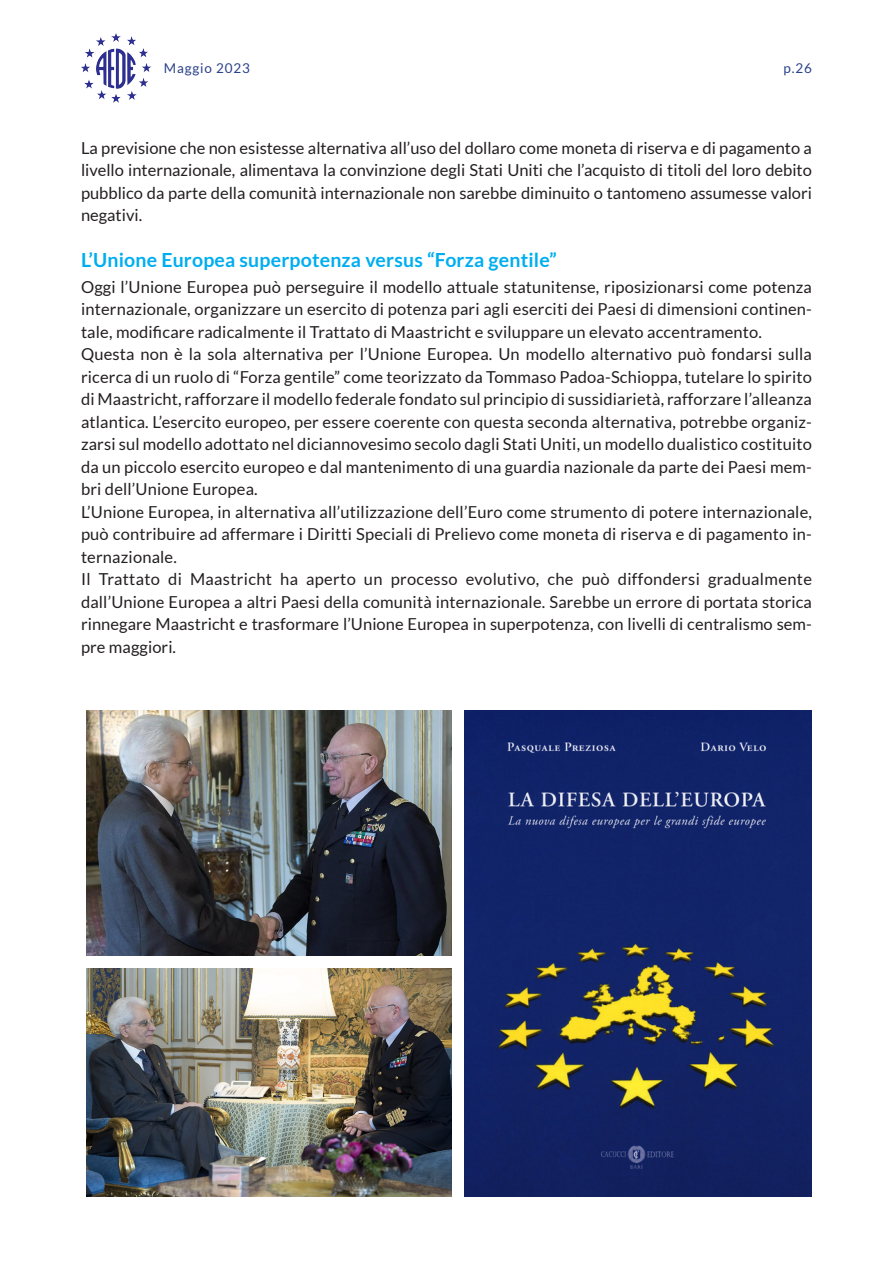
<style>
.page{position:relative;width:893px;height:1263px;background:#fff}
.page>*{position:absolute;margin:0;border:0;box-sizing:border-box;transform-origin:0 0}
.t1{font:700 19.5px "Lato";letter-spacing:.01em;color:#00aeef}
.t2{font:16.5px/22.5px "Lato";letter-spacing:.01em;color:#231f20;text-align:justify}
.t3{font:13.5px "Lato";letter-spacing:.06em;color:#2b428a}
</style>
<div class="page">
<img style="left:81px;top:33px;width:70px;height:70px">
<img style="left:86px;top:710px;width:366px;height:246px">
<img style="left:86px;top:968px;width:366px;height:229px">
<img style="left:464px;top:710px;width:348px;height:487px">
<p class="t3" style="left:164px;top:61px;width:88px">Maggio 2023</p>
<p class="t3" style="left:783px;top:61px;width:30px">p.26</p>
<p class="t2" style="left:81px;top:136px;width:732px">La previsione che non esistesse alternativa all’uso del dollaro come moneta di riserva e di pagamento a livello internazionale, alimentava la convinzione degli Stati Uniti che l’acquisto di titoli del loro debito pubblico da parte della comunità internazionale non sarebbe diminuito o tantomeno assumesse valori negativi.</p>
<p class="t1" style="left:81px;top:248px;width:477px">L’Unione Europea superpotenza versus “Forza gentile”</p>
<p class="t2" style="left:81px;top:275px;width:732px">Oggi l’Unione Europea può perseguire il modello attuale statunitense, riposizionarsi come potenza internazionale, organizzare un esercito di potenza pari agli eserciti dei Paesi di dimensioni continen&shy;tale, modificare radicalmente il Trattato di Maastricht e sviluppare un elevato accentramento.</p>
<p class="t2" style="left:81px;top:343px;width:732px">Questa non è la sola alternativa per l’Unione Europea. Un modello alternativo può fondarsi sulla ricerca di un ruolo di “Forza gentile” come teorizzato da Tommaso Padoa-Schioppa, tutelare lo spirito di Maastricht, rafforzare il modello federale fondato sul principio di sussidiarietà, rafforzare l’alleanza atlantica. L’esercito europeo, per essere coerente con questa seconda alternativa, potrebbe organiz&shy;zarsi sul modello adottato nel diciannovesimo secolo dagli Stati Uniti, un modello dualistico costituito da un piccolo esercito europeo e dal mantenimento di una guardia nazionale da parte dei Paesi mem&shy;bri dell’Unione Europea.</p>
<p class="t2" style="left:81px;top:500px;width:732px">L’Unione Europea, in alternativa all’utilizzazione dell’Euro come strumento di potere internazionale, può contribuire ad affermare i Diritti Speciali di Prelievo come moneta di riserva e di pagamento in&shy;ternazionale.</p>
<p class="t2" style="left:81px;top:568px;width:732px">Il Trattato di Maastricht ha aperto un processo evolutivo, che può diffondersi gradualmente dall’Unione Europea a altri Paesi della comunità internazionale. Sarebbe un errore di portata storica rinnegare Maastricht e trasformare l’Unione Europea in superpotenza, con livelli di centralismo sem&shy;pre maggiori.</p>
</div>
